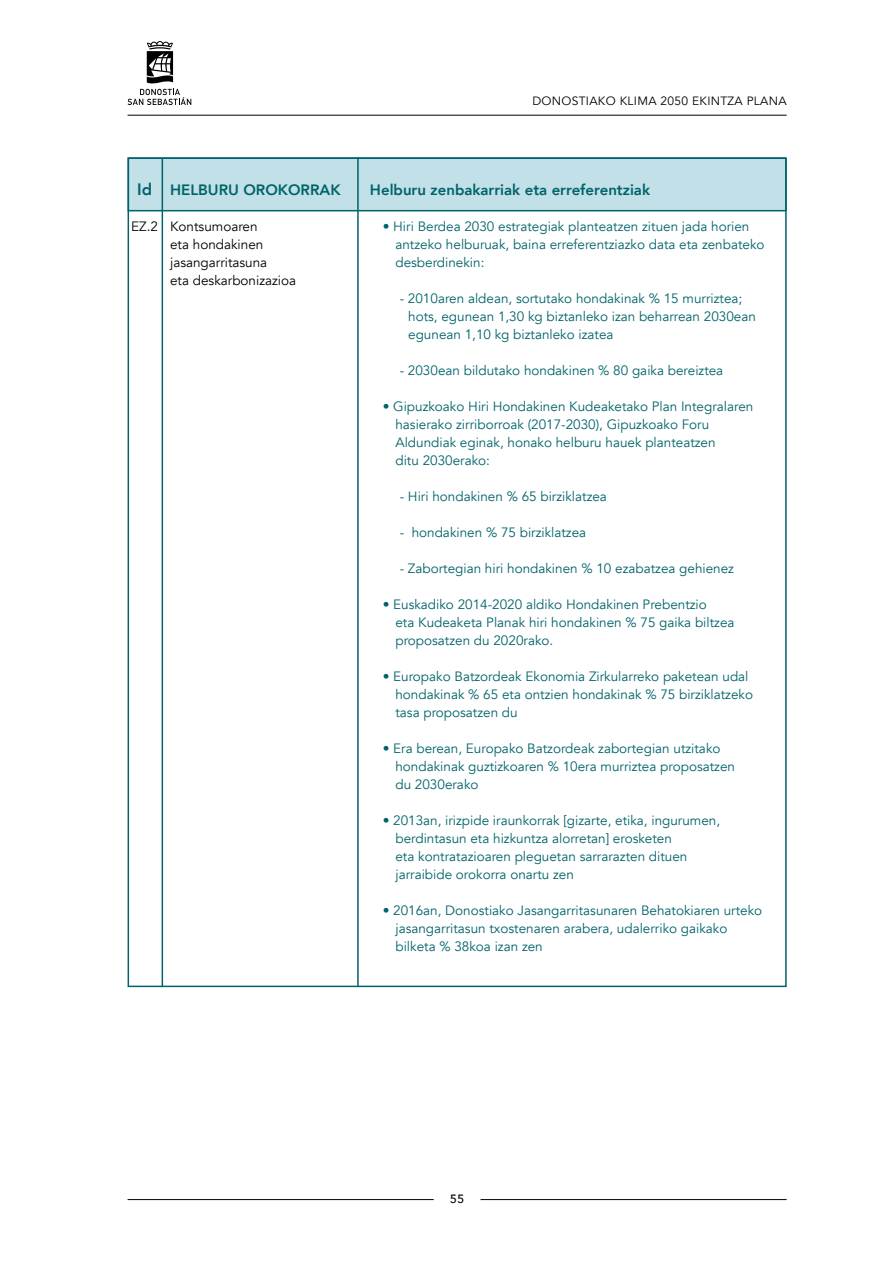
<style>
.page{position:relative;width:893px;height:1263px;background:#fff}
.page>*{position:absolute;margin:0;border:0;box-sizing:border-box;transform-origin:0 0}
.t1{font:800 15px "Avenir";color:#00636a}
.t2{font:13.5px/18px "Avenir";color:#00636a}
.t3{font:13.5px/18px "Avenir";color:#000}
.t4{font:12px "Avenir";letter-spacing:.025em;color:#000}
.t5{font:500 12px "Avenir";color:#000}
.s1{font-size:16.5px}
</style>
<div class="page">
<hr style="left:128px;top:115px;width:659px;height:1px;background:#000">
<hr style="left:128px;top:1199px;width:306px;height:1px;background:#000">
<hr style="left:480px;top:1199px;width:307px;height:1px;background:#000">
<svg style="left:128px;top:41px;width:63px;height:64px"></svg>
<div style="left:128px;top:157px;width:659px;height:54px;background:#c2e0e7;border:2px solid #00636a"></div>
<hr style="left:162px;top:158px;width:1px;height:829px;background:#00636a">
<hr style="left:357px;top:157px;width:2px;height:830px;background:#00636a">
<p class="t4" style="left:532px;top:94px;width:256px">Donostiako Klima 2050 Ekintza Plana</p>
<p class="t1" style="left:137px;top:178px;width:205px"><span class="s1">Id</span> HELBURU OROKORRAK</p>
<p class="t1" style="left:370px;top:178px;width:282px">Helburu zenbakarriak eta erreferentziak</p>
<p class="t3" style="left:170px;top:218px;width:128px">Kontsumoaren<br>eta hondakinen jasangarritasuna<br>eta deskarbonizazioa</p>
<p class="t2" style="left:395px;top:218px;width:371px;text-indent:-13px">• Hiri Berdea 2030 estrategiak planteatzen zituen jada horien antzeko helburuak, baina erreferentziazko data eta zenbateko desberdinekin:</p>
<p class="t2" style="left:408px;top:290px;width:349px;text-indent:-9px">- 2010aren aldean, sortutako hondakinak % 15 murriztea; hots, egunean 1,30 kg biztanleko izan beharrean 2030ean egunean 1,10 kg biztanleko izatea</p>
<p class="t2" style="left:400px;top:362px;width:325px">- 2030ean bildutako hondakinen % 80 gaika bereiztea</p>
<p class="t2" style="left:395px;top:398px;width:359px;text-indent:-13px">• Gipuzkoako Hiri Hondakinen Kudeaketako Plan Integralaren hasierako zirriborroak (2017-2030), Gipuzkoako Foru Aldundiak eginak, honako helburu hauek planteatzen<br>ditu 2030erako:</p>
<p class="t2" style="left:400px;top:488px;width:209px">- Hiri hondakinen % 65 birziklatzea</p>
<p class="t2" style="left:400px;top:524px;width:188px">- hondakinen % 75 birziklatzea</p>
<p class="t2" style="left:400px;top:560px;width:336px">- Zabortegian hiri hondakinen % 10 ezabatzea gehienez</p>
<p class="t2" style="left:395px;top:596px;width:341px;text-indent:-13px">• Euskadiko 2014-2020 aldiko Hondakinen Prebentzio<br>eta Kudeaketa Planak hiri hondakinen % 75 gaika biltzea proposatzen du 2020rako.</p>
<p class="t2" style="left:395px;top:668px;width:359px;text-indent:-13px">• Europako Batzordeak Ekonomia Zirkularreko paketean udal hondakinak % 65 eta ontzien hondakinak % 75 birziklatzeko tasa proposatzen du</p>
<p class="t2" style="left:395px;top:740px;width:341px;text-indent:-13px">• Era berean, Europako Batzordeak zabortegian utzitako hondakinak guztizkoaren % 10era murriztea proposatzen du 2030erako</p>
<p class="t2" style="left:395px;top:812px;width:326px;text-indent:-13px">• 2013an, irizpide iraunkorrak [gizarte, etika, ingurumen, berdintasun eta hizkuntza alorretan] erosketen<br>eta kontratazioaren pleguetan sarrarazten dituen jarraibide orokorra onartu zen</p>
<p class="t2" style="left:395px;top:902px;width:368px;text-indent:-13px">• 2016an, Donostiako Jasangarritasunaren Behatokiaren urteko jasangarritasun txostenaren arabera, udalerriko gaikako bilketa % 38koa izan zen</p>
<p class="t3" style="left:131px;top:218px;width:28px">EZ.2</p>
<p class="t5" style="left:450px;top:1188px;width:15px">55</p>
</div>
